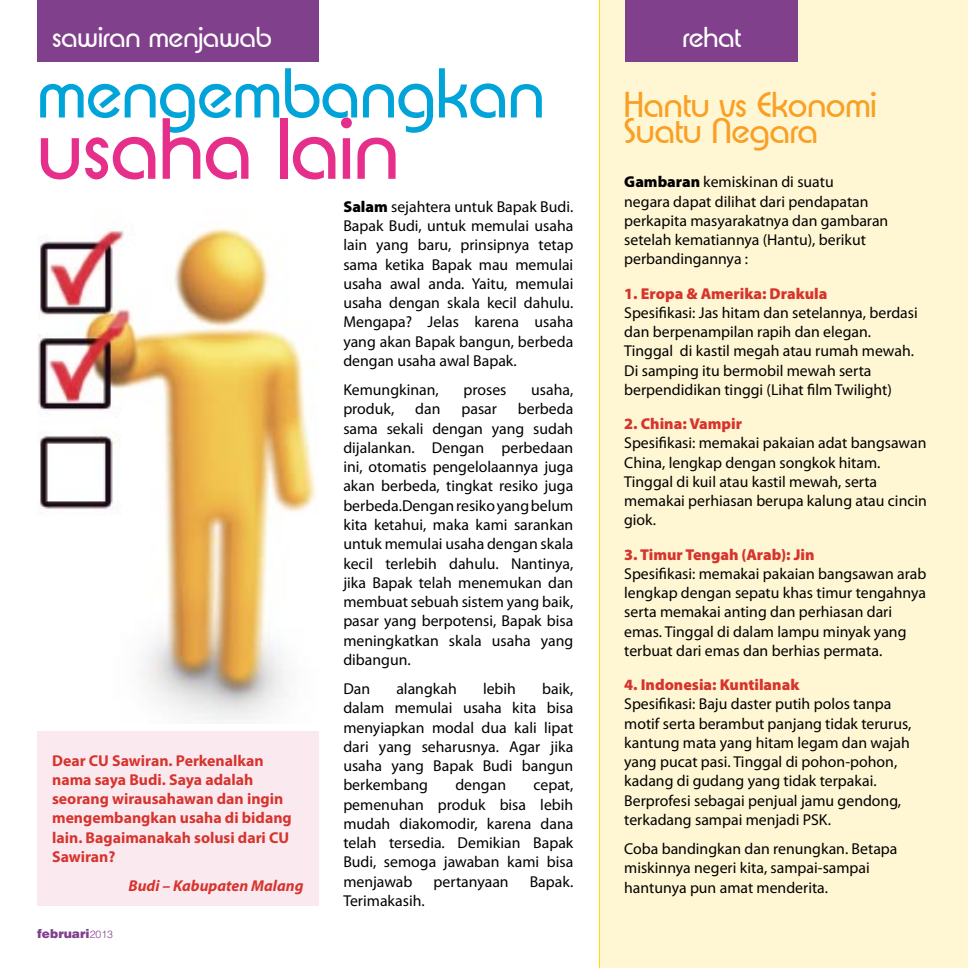
<style>
.page{position:relative;width:968px;height:968px;background:#fff}
.page>*{position:absolute;margin:0;border:0;box-sizing:border-box;transform-origin:0 0}
.t1{font:84px "Brian Becker";color:#e62f8b}
.t2{font:68.25px "Brian Becker";color:#00a4d8}
.t3{font:35px/26.2px "Brian Becker";color:#f9a024}
.t4{font:28px "Brian Becker";color:#fff}
.t5{font:15.75px/19.2px "Myriad Pro";color:#000}
.t6{font:700 15.75px/19.2px "Myriad Pro";color:#d6342d}
.t7{font:900 15.75px "Myriad Pro";color:#d6342d}
.t8{font:italic 700 15.75px "Myriad Pro";color:#d6342d}
.t9{font:900 12.25px "Helvetica LT Std";color:#80408c}
.s1{font-weight:300;font-size:10.5px}
.s2{font-weight:900}
</style>
<div class="page">
<div style="left:37px;top:730px;width:281px;height:175px;background:#fbe9f0"></div>
<img style="left:37px;top:227px;width:279px;height:493px">
<div style="left:599px;top:0;width:368px;height:967px;background:#fff6d3"></div>
<div style="left:37px;top:0;width:281px;height:62px;background:#80408c"></div>
<div style="left:625px;top:0;width:172px;height:62px;background:#80408c"></div>
<h3 class="t4" style="left:52px;top:21px;width:221px">sawiran menjawab</h3>
<h3 class="t4" style="left:682px;top:21px;width:60px">rehat</h3>
<h2 class="t2" style="left:37px;top:53px;width:509px">mengembangkan</h2>
<h1 class="t1" style="left:37px;top:99px;width:363px">usaha lain</h1>
<p class="t6" style="left:52px;top:750px;width:241px">Dear CU Sawiran. Perkenalkan nama saya Budi. Saya adalah seorang wirausahawan dan ingin mengembangkan usaha di bidang lain. Bagaimanakah solusi dari CU<br>Sawiran?</p>
<p class="t8" style="left:128px;top:875px;width:176px">Budi – Kabupaten Malang</p>
<p class="t9" style="left:37px;top:925px;width:77px">februari<span class="s1">2013</span></p>
<p class="t5" style="left:343px;top:197px;width:231px;text-align:justify"><span class="s2">Salam</span> sejahtera untuk Bapak Budi.<br>Bapak Budi, untuk memulai usaha lain yang baru, prinsipnya tetap sama ketika Bapak mau memulai usaha awal anda. Yaitu, memulai usaha dengan skala kecil dahulu.<br>Mengapa? Jelas karena usaha yang akan Bapak bangun, berbeda dengan usaha awal Bapak.</p>
<p class="t5" style="left:343px;top:380px;width:97px">Kemungkinan,</p>
<p class="t5" style="left:463px;top:380px;width:44px">proses</p>
<p class="t5" style="left:531px;top:380px;width:44px">usaha,</p>
<p class="t5" style="left:343px;top:399px;width:53px">produk,</p>
<p class="t5" style="left:415px;top:399px;width:27px">dan</p>
<p class="t5" style="left:461px;top:399px;width:37px">pasar</p>
<p class="t5" style="left:343px;top:399px;width:231px;text-align:justify;text-indent:174px">berbeda sama sekali dengan yang sudah dijalankan. Dengan perbedaan ini, otomatis pengelolaannya juga akan berbeda, tingkat resiko juga berbeda.Dengan resiko yang belum kita ketahui, maka kami sarankan untuk memulai usaha dengan skala kecil terlebih dahulu. Nantinya, jika Bapak telah menemukan dan membuat sebuah sistem yang baik, pasar yang berpotensi, Bapak bisa meningkatkan skala usaha yang dibangun.</p>
<p class="t5" style="left:343px;top:678px;width:28px">Dan</p>
<p class="t5" style="left:396px;top:678px;width:62px">alangkah</p>
<p class="t5" style="left:483px;top:678px;width:34px">lebih</p>
<p class="t5" style="left:343px;top:678px;width:231px;text-align:justify;text-indent:199px">baik, dalam memulai usaha kita bisa menyiapkan modal dua kali lipat dari yang seharusnya. Agar jika usaha yang Bapak Budi bangun berkembang</p>
<p class="t5" style="left:455px;top:775px;width:52px">dengan</p>
<p class="t5" style="left:343px;top:775px;width:231px;text-align:justify;text-indent:190px">cepat, pemenuhan produk bisa lebih mudah diakomodir, karena dana telah tersedia. Demikian Bapak Budi, semoga jawaban kami bisa menjawab</p>
<p class="t5" style="left:433px;top:871px;width:77px">pertanyaan</p>
<p class="t5" style="left:529px;top:871px;width:45px">Bapak.</p>
<p class="t5" style="left:343px;top:890px;width:83px">Terimakasih.</p>
<h3 class="t3" style="left:624px;top:91px;width:254px">Hantu vs Ekonomi<br>Suatu Negara</h3>
<p class="t5" style="left:624px;top:172px;width:265px"><span class="s2">Gambaran</span> kemiskinan di suatu<br>negara dapat dilihat dari pendapatan perkapita masyarakatnya dan gambaran setelah kematiannya (Hantu), berikut perbandingannya :</p>
<p class="t7" style="left:624px;top:283px;width:204px">1. Eropa &amp; Amerika: Drakula</p>
<p class="t5" style="left:624px;top:303px;width:295px">Spesifikasi: Jas hitam dan setelannya, berdasi dan berpenampilan rapih dan elegan.<br>Tinggal di kastil megah atau rumah mewah.<br>Di samping itu bermobil mewah serta berpendidikan tinggi (Lihat film Twilight)</p>
<p class="t7" style="left:624px;top:413px;width:119px">2. China: Vampir</p>
<p class="t5" style="left:624px;top:433px;width:304px">Spesifikasi: memakai pakaian adat bangsawan China, lengkap dengan songkok hitam.<br>Tinggal di kuil atau kastil mewah, serta memakai perhiasan berupa kalung atau cincin giok.</p>
<p class="t7" style="left:624px;top:543px;width:192px">3. Timur Tengah (Arab): Jin</p>
<p class="t5" style="left:624px;top:563px;width:303px">Spesifikasi: memakai pakaian bangsawan arab lengkap dengan sepatu khas timur tengahnya serta memakai anting dan perhiasan dari emas. Tinggal di dalam lampu minyak yang terbuat dari emas dan berhias permata.</p>
<p class="t7" style="left:624px;top:674px;width:177px">4. Indonesia: Kuntilanak</p>
<p class="t5" style="left:624px;top:694px;width:288px">Spesifikasi: Baju daster putih polos tanpa motif serta berambut panjang tidak terurus, kantung mata yang hitam legam dan wajah yang pucat pasi. Tinggal di pohon-pohon, kadang di gudang yang tidak terpakai.<br>Berprofesi sebagai penjual jamu gendong, terkadang sampai menjadi PSK.</p>
<p class="t5" style="left:624px;top:838px;width:275px">Coba bandingkan dan renungkan. Betapa miskinnya negeri kita, sampai-sampai hantunya pun amat menderita.</p>
</div>
